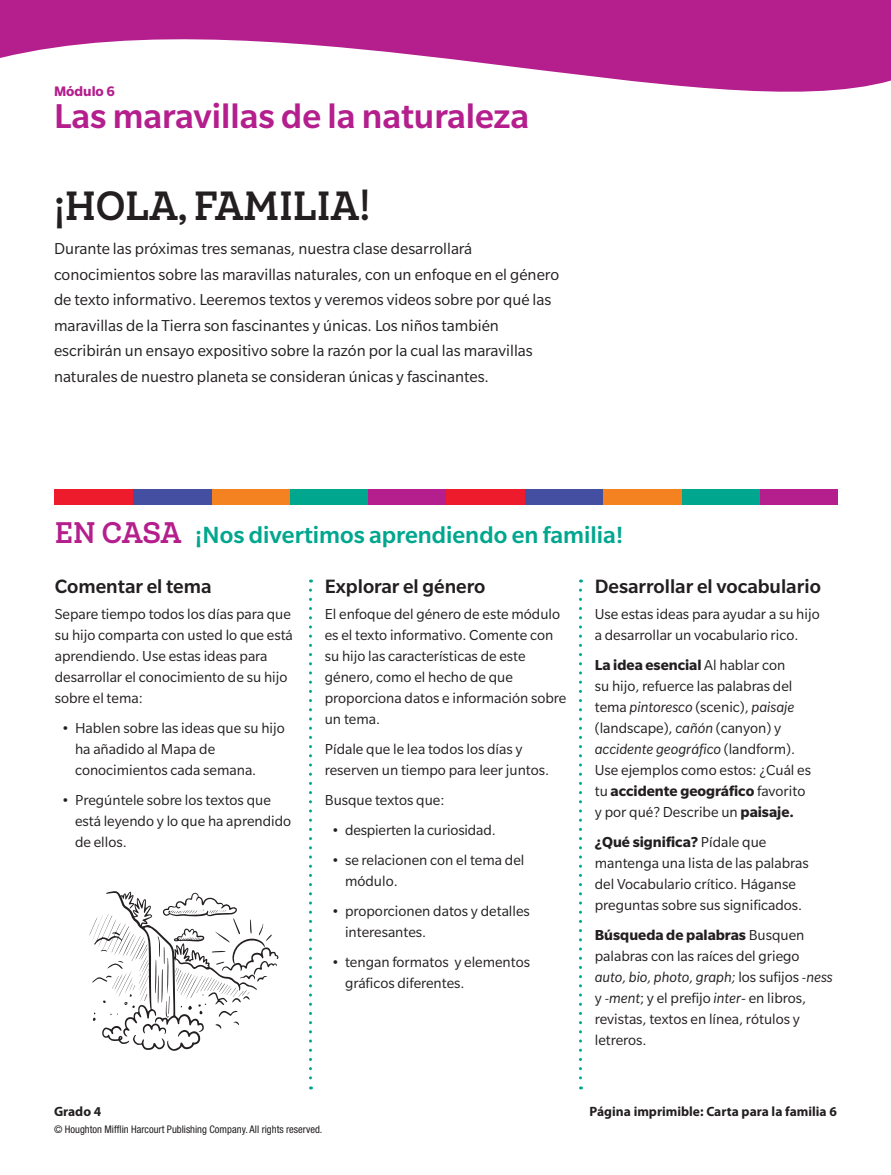
<style>
.page{position:relative;width:891px;height:1175px;background:#fff}
.page>*{position:absolute;margin:0;border:0;box-sizing:border-box;transform-origin:0 0}
.h3_hello_family{font:700 39px "Queulat HMH Cnd";color:#231f20}
.h1_m1{font:500 37.5px "Slate Pro";color:#b41e8d}
.h4_runin_m2{font:500 25.5px "Slate Pro";color:#00a78e}
.t1{font:500 21px "Slate Pro";color:#231f20}
.p_intro_text{font:17.25px/25.5px "Slate Pro";color:#231f20}
.p_body{font:15.75px/21px "Slate Pro";color:#231f20}
.h2_m1{font:700 15px "Slate Pro";color:#b41e8d}
.t2{font:700 13.5px "Myriad Pro";color:#231f20}
.t3{font:condensed 10.5px "Helvetica Neue LT Std";color:#231f20}
.s1{font-family:"Queulat HMH Cnd";font-weight:700;font-size:28.5px;color:#b41e8d}
.s2{font-weight:700}
.s3{font-style:italic}
</style>
<div class="page">
<svg style="left:0;top:0;width:891px;height:92px;fill:#b41e8d"></svg>
<svg style="left:309px;top:590px;width:3px;height:499px"></svg>
<svg style="left:579px;top:590px;width:3px;height:499px"></svg>
<div style="left:760px;top:489px;width:78px;height:15px;background:#b41e8d"></div>
<div style="left:681px;top:489px;width:79px;height:15px;background:#00a78e"></div>
<div style="left:603px;top:489px;width:78px;height:15px;background:#f58220"></div>
<div style="left:368px;top:489px;width:78px;height:15px;background:#b41e8d"></div>
<div style="left:290px;top:489px;width:78px;height:15px;background:#00a78e"></div>
<div style="left:211px;top:489px;width:79px;height:15px;background:#f58220"></div>
<div style="left:133px;top:489px;width:78px;height:15px;background:#444fa1"></div>
<svg style="left:55px;top:489px;width:78px;height:15px"></svg>
<div style="left:525px;top:489px;width:78px;height:15px;background:#444fa1"></div>
<svg style="left:446px;top:489px;width:79px;height:15px"></svg>
<svg style="left:89px;top:891px;width:190px;height:160px"></svg>
<p class="h2_m1" style="left:54px;top:83px;width:63px">Módulo 6</p>
<p class="h1_m1" style="left:54px;top:96px;width:477px">Las maravillas de la naturaleza</p>
<p class="h3_hello_family" style="left:54px;top:179px;width:318px">¡HOLA, FAMILIA!</p>
<p class="p_intro_text" style="left:54px;top:236px;width:507px">Durante las próximas tres semanas, nuestra clase desarrollará conocimientos sobre las maravillas naturales, con un enfoque en el género de texto informativo. Leeremos textos y veremos videos sobre por qué las maravillas de la Tierra son fascinantes y únicas. Los niños también escribirán un ensayo expositivo sobre la razón por la cual las maravillas naturales de nuestro planeta se consideran únicas y fascinantes.</p>
<p class="h4_runin_m2" style="left:55px;top:521px;width:570px"><span class="s1">EN CASA</span> ¡Nos divertimos aprendiendo en familia!</p>
<p class="t1" style="left:55px;top:575px;width:158px">Comentar el tema</p>
<p class="p_body" style="left:55px;top:603px;width:240px">Separe tiempo todos los días para que su hijo comparta con usted lo que está aprendiendo. Use estas ideas para desarrollar el conocimiento de su hijo sobre el tema:</p>
<p class="p_body" style="left:75px;top:717px;width:211px;text-indent:-14px">• Hablen sobre las ideas que su hijo ha añadido al Mapa de conocimientos cada semana.</p>
<p class="p_body" style="left:75px;top:789px;width:218px;text-indent:-14px">• Pregúntele sobre los textos que está leyendo y lo que ha aprendido de ellos.</p>
<p class="t1" style="left:325px;top:575px;width:162px">Explorar el género</p>
<p class="p_body" style="left:325px;top:603px;width:243px">El enfoque del género de este módulo es el texto informativo. Comente con su hijo las características de este género, como el hecho de que proporciona datos e información sobre un tema.</p>
<p class="p_body" style="left:325px;top:738px;width:226px">Pídale que le lea todos los días y reserven un tiempo para leer juntos.</p>
<p class="p_body" style="left:325px;top:789px;width:121px">Busque textos que:</p>
<p class="p_body" style="left:332px;top:819px;width:166px">• despierten la curiosidad.</p>
<p class="p_body" style="left:345px;top:849px;width:181px;text-indent:-14px">• se relacionen con el tema del módulo.</p>
<p class="p_body" style="left:345px;top:900px;width:186px;text-indent:-14px">• proporcionen datos y detalles interesantes.</p>
<p class="p_body" style="left:345px;top:951px;width:187px;text-indent:-14px">• tengan formatos y elementos gráficos diferentes.</p>
<p class="t1" style="left:595px;top:575px;width:228px">Desarrollar el vocabulario</p>
<p class="p_body" style="left:595px;top:603px;width:226px">Use estas ideas para ayudar a su hijo a desarrollar un vocabulario rico.</p>
<p class="p_body" style="left:595px;top:654px;width:218px"><span class="s2">La idea esencial</span> Al hablar con<br>su hijo, refuerce las palabras del tema <span class="s3">pintoresco</span> (scenic), <span class="s3">paisaje </span>(landscape), <span class="s3">cañón</span> (canyon) y <span class="s3">accidente geográfico</span> (landform).<br>Use ejemplos como estos: ¿Cuál es tu <span class="s2">accidente geográfico</span> favorito y por qué? Describe un <span class="s2">paisaje.</span></p>
<p class="p_body" style="left:595px;top:831px;width:215px"><span class="s2">¿Qué significa?</span> Pídale que mantenga una lista de las palabras del Vocabulario crítico. Háganse preguntas sobre sus significados.</p>
<p class="p_body" style="left:595px;top:924px;width:239px"><span class="s2">Búsqueda de palabras</span> Busquen palabras con las raíces del griego <span class="s3">auto, bio, photo, graph;</span> los sufijos <span class="s3">-ness </span>y <span class="s3">-ment</span>; y el prefijo <span class="s3">inter</span>- en libros, revistas, textos en línea, rótulos y letreros.</p>
<p class="t2" style="left:54px;top:1104px;width:49px">Grado 4</p>
<p class="t2" style="left:590px;top:1104px;width:249px">Página imprimible: Carta para la familia 6</p>
<p class="t3" style="left:54px;top:1123px;width:270px">© Houghton Mifflin Harcourt Publishing Company. All rights reserved.</p>
</div>
